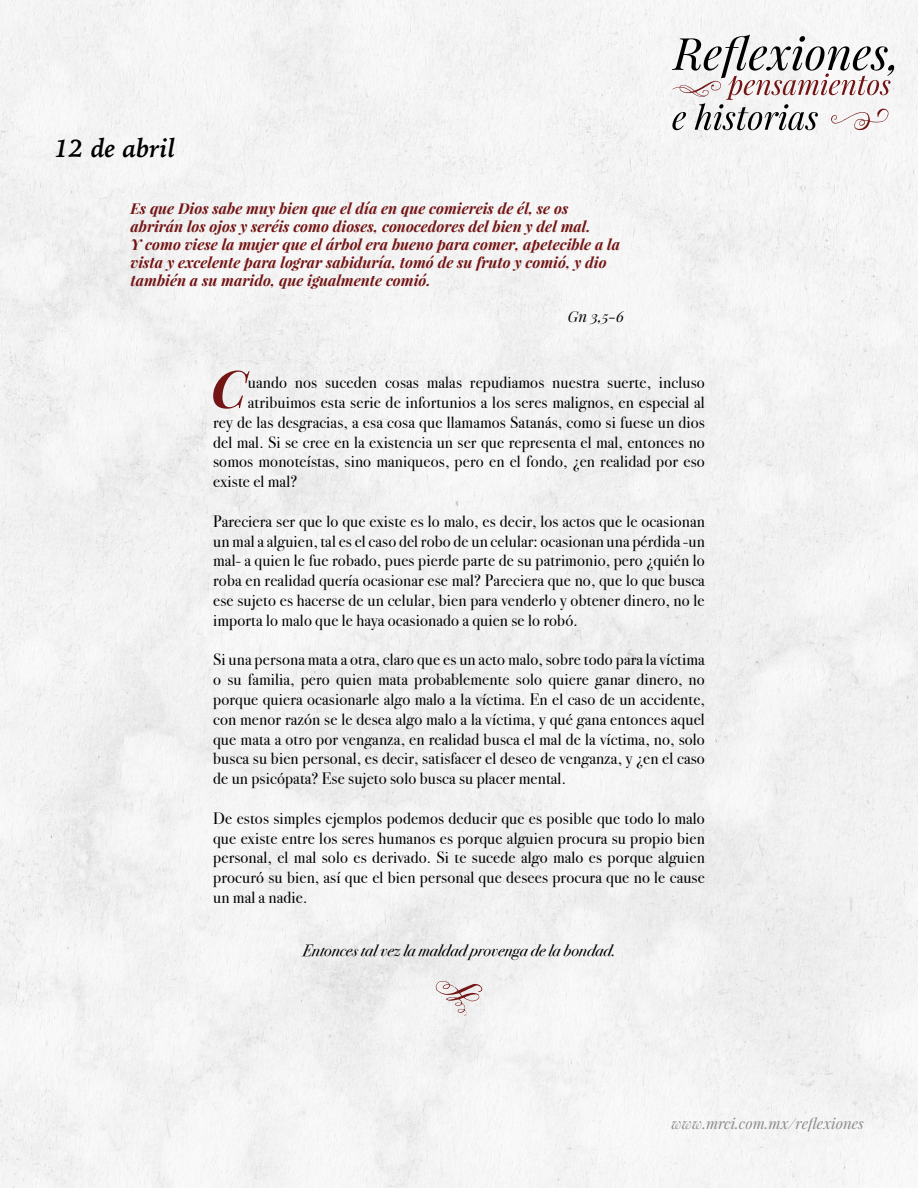
<style>
.page{position:relative;width:918px;height:1188px;background:#f3f3f3}
.page>*{position:absolute;margin:0;border:0;box-sizing:border-box;transform-origin:0 0}
.t1{font:italic 700 51.9px "Playfair Display";color:#741515}
.t2{font:italic 700 25.5px "Iowan Old Style";color:#000}
.t3{font:16.5px/19.8px "Bodoni Svty Two ITCTT";letter-spacing:.01em;color:#000;text-align:justify}
.t4{font:italic 16.5px "Bodoni Svty Two ITCTT";color:#000}
.t5{font:italic 700 15px/18px "Playfair Display";color:#741515}
.t6{font:italic 15px "Playfair Display";color:#8c8c8c}
.t7{font:italic 15px "Playfair Display";color:#000}
</style>
<div class="page">
<svg style="left:672px;top:34px;width:222px;height:96px"></svg>
<svg style="left:435px;top:981px;width:47px;height:35px"></svg>
<h2 class="t2" style="left:54px;top:125px;width:123px">12 de abril</h2>
<p class="t5" style="left:130px;top:198px;width:491px">Es que Dios sabe muy bien que el día en que comiereis de él, se os abrirán los ojos y seréis como dioses, conocedores del bien y del mal.<br>Y como viese la mujer que el árbol era bueno para comer, apetecible a la vista y excelente para lograr sabiduría, tomó de su fruto y comió, y dio también a su marido, que igualmente comió.</p>
<p class="t7" style="left:568px;top:307px;width:58px">Gn 3,5-6</p>
<h1 class="t1" style="left:211px;top:353px;width:37px">C</h1>
<p class="t3" style="left:248px;top:371px;width:458px">uando nos suceden cosas malas repudiamos nuestra suerte, incluso</p>
<p class="t3" style="left:248px;top:391px;width:459px">atribuimos esta serie de infortunios a los seres malignos, en especial al</p>
<p class="t3" style="left:213px;top:411px;width:493px">rey de las desgracias, a esa cosa que llamamos Satanás, como si fuese un dios</p>
<p class="t3" style="left:213px;top:430px;width:493px">del mal. Si se cree en la existencia un ser que representa el mal, entonces no</p>
<p class="t3" style="left:213px;top:450px;width:493px">somos monoteístas, sino maniqueos, pero en el fondo, ¿en realidad por eso</p>
<p class="t3" style="left:213px;top:470px;width:86px">existe el mal?</p>
<p class="t3" style="left:213px;top:510px;width:493px">Pareciera ser que lo que existe es lo malo, es decir, los actos que le ocasionan un mal a alguien, tal es el caso del robo de un celular: ocasionan una pérdida -un mal- a quien le fue robado, pues pierde parte de su patrimonio, pero ¿quién lo roba en realidad quería ocasionar ese mal? Pareciera que no, que lo que busca ese sujeto es hacerse de un celular, bien para venderlo y obtener dinero, no le importa lo malo que le haya ocasionado a quien se lo robó.</p>
<p class="t3" style="left:213px;top:648px;width:493px">Si una persona mata a otra, claro que es un acto malo, sobre todo para la víctima o su familia, pero quien mata probablemente solo quiere ganar dinero, no porque quiera ocasionarle algo malo a la víctima. En el caso de un accidente, con menor razón se le desea algo malo a la víctima, y qué gana entonces aquel que mata a otro por venganza, en realidad busca el mal de la víctima, no, solo busca su bien personal, es decir, satisfacer el deseo de venganza, y ¿en el caso de un psicópata? Ese sujeto solo busca su placer mental.</p>
<p class="t3" style="left:213px;top:807px;width:493px">De estos simples ejemplos podemos deducir que es posible que todo lo malo que existe entre los seres humanos es porque alguien procura su propio bien personal, el mal solo es derivado. Si te sucede algo malo es porque alguien procuró su bien, así que el bien personal que desees procura que no le cause un mal a nadie.</p>
<p class="t4" style="left:302px;top:936px;width:315px">Entonces tal vez la maldad provenga de la bondad.</p>
<p class="t6" style="left:672px;top:1114px;width:194px">www.mrci.com.mx/reflexiones</p>
</div>
